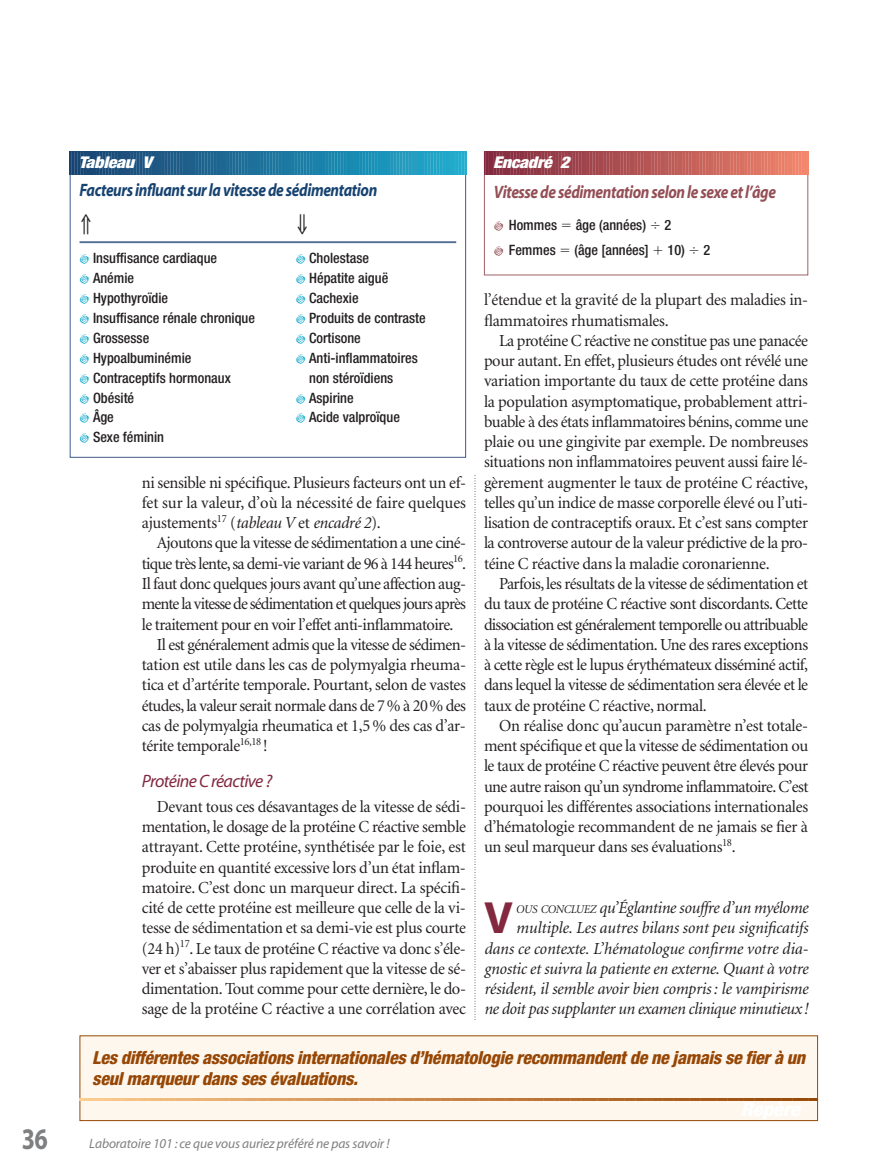
<style>
.page{position:relative;width:878px;height:1175px;background:#fff}
.page>*{position:absolute;margin:0;border:0;box-sizing:border-box;transform-origin:0 0}
.t1{font:700 45.3px "Myriad";color:#82293f}
.t2{font:700 30px "Myriad";color:#7d7f81;scale:.8 1}
.t3{font:italic 800 condensed 18px/21.8px "Helvetica Neue";letter-spacing:-.015em;color:#974705}
.t4{font:italic 700 18px "Myriad";letter-spacing:-.025em;color:#174371;scale:.85 1}
.t5{font:italic 700 18px "Myriad";letter-spacing:-.025em;color:#944f56;scale:.85 1}
.t6{font:italic 18px "Myriad";letter-spacing:-.035em;color:#82293f}
.t7{font:16.8px/20.2px "Minion";letter-spacing:-.025em;color:#231f20;text-align:justify}
.t8{font:italic 16.8px/20.2px "Minion";letter-spacing:-.01em;color:#231f20;text-align:right}
.t9{font:16.8px "Minion";letter-spacing:-.045em;color:#231f20}
.t10{font:16.8px "Minion";letter-spacing:-.05em;color:#231f20}
.t11{font:italic 900 condensed 16.2px "Helvetica Neue";color:#fff;scale:1.11 1}
.t12{font:500 condensed 14.25px "Helvetica Neue";color:#231f20}
.t13{font:italic 13.5px "Myriad";letter-spacing:-.01em;color:#7d7f81}
.s1{font-style:italic}
.s2{font-size:11.85px}
</style>
<div class="page">
<svg style="left:474px;top:478px;width:1px;height:540px"></svg>
<div style="left:484px;top:152px;width:324px;height:123px;border:1px solid #9e6064"></div>
<svg style="left:484px;top:152px;width:324px;height:22px;background:#b85b59"></svg>
<hr style="left:80px;top:241px;width:376px;height:2px;background:#526b94">
<svg style="left:70px;top:152px;width:396px;height:22px;background:#2278a0"></svg>
<div style="left:80px;top:1035px;width:737px;height:85px;background:#fef7ed"></div>
<svg style="left:80px;top:1098px;width:39px;height:22px"></svg>
<hr style="left:123px;top:1098px;width:2px;height:22px;background:#f6c486">
<svg style="left:129px;top:1098px;width:17px;height:3px"></svg>
<hr style="left:150px;top:1098px;width:2px;height:22px;background:#f2bd80">
<svg style="left:156px;top:1098px;width:82px;height:3px"></svg>
<hr style="left:242px;top:1098px;width:2px;height:22px;background:#e4aa6e">
<svg style="left:248px;top:1098px;width:17px;height:3px"></svg>
<hr style="left:269px;top:1098px;width:2px;height:22px;background:#e0a367">
<svg style="left:275px;top:1098px;width:109px;height:3px"></svg>
<hr style="left:388px;top:1098px;width:2px;height:22px;background:#cf8c50">
<svg style="left:394px;top:1098px;width:109px;height:3px"></svg>
<hr style="left:507px;top:1098px;width:2px;height:22px;background:#c0783a">
<svg style="left:513px;top:1098px;width:109px;height:3px"></svg>
<hr style="left:626px;top:1098px;width:2px;height:22px;background:#b06525">
<svg style="left:632px;top:1098px;width:109px;height:3px"></svg>
<hr style="left:745px;top:1098px;width:2px;height:22px;background:#a05211">
<svg style="left:751px;top:1098px;width:17px;height:3px"></svg>
<hr style="left:772px;top:1098px;width:2px;height:22px;background:#9c4d0c">
<svg style="left:778px;top:1098px;width:39px;height:3px"></svg>
<p class="t11" style="left:79px;top:157px;width:67px">Tableau V</p>
<p class="t4" style="left:80px;top:183px;width:352px">Facteurs influant sur la vitesse de sédimentation</p>
<p class="t12" style="left:93px;top:253px;width:126px">Insuffisance cardiaque</p>
<p class="t12" style="left:309px;top:253px;width:61px">Cholestase</p>
<p class="t12" style="left:93px;top:273px;width:43px">Anémie</p>
<p class="t12" style="left:309px;top:273px;width:81px">Hépatite aiguë</p>
<p class="t12" style="left:93px;top:293px;width:77px">Hypothyroïdie</p>
<p class="t12" style="left:309px;top:293px;width:51px">Cachexie</p>
<p class="t12" style="left:93px;top:313px;width:163px">Insuffisance rénale chronique</p>
<p class="t12" style="left:309px;top:313px;width:118px">Produits de contraste</p>
<p class="t12" style="left:93px;top:333px;width:58px">Grossesse</p>
<p class="t12" style="left:309px;top:333px;width:53px">Cortisone</p>
<p class="t12" style="left:93px;top:352px;width:100px">Hypoalbuminémie</p>
<p class="t12" style="left:309px;top:352px;width:110px">Anti-inflammatoires</p>
<p class="t12" style="left:93px;top:372px;width:139px">Contraceptifs hormonaux</p>
<p class="t12" style="left:309px;top:372px;width:86px">non stéroïdiens</p>
<p class="t12" style="left:93px;top:392px;width:43px">Obésité</p>
<p class="t12" style="left:309px;top:392px;width:46px">Aspirine</p>
<p class="t12" style="left:93px;top:412px;width:22px">Âge</p>
<p class="t12" style="left:309px;top:412px;width:92px">Acide valproïque</p>
<p class="t12" style="left:93px;top:432px;width:73px">Sexe féminin</p>
<p class="t7" style="left:142px;top:473px;width:326px">ni sensible ni spécifique. Plusieurs facteurs ont un ef&shy;fet sur la valeur, d’où la nécessité de faire quelques ajustements<sup>17</sup> (<span class="s1">tableau V</span> et <span class="s1">encadré 2</span>).</p>
<p class="t7" style="left:157px;top:534px;width:311px">Ajoutons que la vitesse de sédimentation a une ciné-</p>
<p class="t9" style="left:142px;top:557px;width:325px">tique très lente,sa demi-vie variant de 96 à 144 heures<sup>16</sup>.</p>
<p class="t7" style="left:142px;top:575px;width:325px">Il faut donc quelques jours avant qu’une affection aug-</p>
<p class="t10" style="left:142px;top:597px;width:326px">mente la vitesse de sédimentation et quelques jours après</p>
<p class="t7" style="left:142px;top:615px;width:313px">le traitement pour en voir l’effet anti-inflammatoire.</p>
<p class="t7" style="left:157px;top:635px;width:310px">Il est généralement admis que la vitesse de sédimen-</p>
<p class="t7" style="left:142px;top:656px;width:325px">tation est utile dans les cas de polymyalgia rheuma-</p>
<p class="t7" style="left:142px;top:676px;width:325px">tica et d’artérite temporale. Pourtant, selon de vastes</p>
<p class="t7" style="left:142px;top:696px;width:326px">études, la valeur serait normale dans de 7% à 20% des</p>
<p class="t7" style="left:142px;top:716px;width:325px">cas de polymyalgia rheumatica et 1,5 % des cas d’ar-</p>
<p class="t7" style="left:142px;top:737px;width:127px">térite temporale<sup>16,18</sup> !</p>
<p class="t6" style="left:142px;top:774px;width:132px">Protéine C réactive ?</p>
<p class="t7" style="left:142px;top:797px;width:326px;text-indent:15px">Devant tous ces désavantages de la vitesse de sédi&shy;mentation, le dosage de la protéine C réactive semble attrayant. Cette protéine, synthétisée par le foie, est produite en quantité excessive lors d’un état inflam&shy;matoire. C’est donc un marqueur direct. La spécifi&shy;cité de cette protéine est meilleure que celle de la vi&shy;tesse de sédimentation et sa demi-vie est plus courte (24 h)<sup>17</sup>. Le taux de protéine C réactive va donc s’éle&shy;ver et s’abaisser plus rapidement que la vitesse de sé&shy;dimentation. Tout comme pour cette dernière, le do&shy;sage de la protéine C réactive a une corrélation avec</p>
<p class="t11" style="left:493px;top:157px;width:74px">Encadré 2</p>
<p class="t5" style="left:494px;top:185px;width:333px">Vitesse de sédimentation selon le sexe et l’âge</p>
<p class="t12" style="left:508px;top:219px;width:50px">Hommes</p>
<p class="t12" style="left:575px;top:219px;width:72px">âge (années)</p>
<p class="t12" style="left:664px;top:219px;width:8px">2</p>
<p class="t12" style="left:508px;top:245px;width:48px">Femmes</p>
<p class="t12" style="left:574px;top:245px;width:76px">(âge [années]</p>
<p class="t12" style="left:667px;top:245px;width:19px">10)</p>
<p class="t12" style="left:703px;top:245px;width:8px">2</p>
<p class="t7" style="left:484px;top:291px;width:326px">l’étendue et la gravité de la plupart des maladies in&shy;flammatoires rhumatismales.</p>
<p class="t7" style="left:484px;top:332px;width:326px;text-indent:15px">La protéine C réactive ne constitue pas une panacée pour autant. En effet, plusieurs études ont révélé une variation importante du taux de cette protéine dans la population asymptomatique, probablement attri&shy;buable à des états inflammatoires bénins, comme une plaie ou une gingivite par exemple. De nombreuses situations non inflammatoires peuvent aussi faire lé&shy;gèrement augmenter le taux de protéine C réactive, telles qu’un indice de masse corporelle élevé ou l’uti&shy;lisation de contraceptifs oraux. Et c’est sans compter la controverse autour de la valeur prédictive de la pro&shy;téine C réactive dans la maladie coronarienne.</p>
<p class="t7" style="left:484px;top:575px;width:326px;text-indent:15px">Parfois, les résultats de la vitesse de sédimentation et du taux de protéine C réactive sont discordants. Cette dissociation est généralement temporelle ou attribuable à la vitesse de sédimentation. Une des rares exceptions à cette règle est le lupus érythémateux disséminé actif, dans lequel la vitesse de sédimentation sera élevée et le taux de protéine C réactive, normal.</p>
<p class="t7" style="left:484px;top:716px;width:326px;text-indent:15px">On réalise donc qu’aucun paramètre n’est totale&shy;ment spécifique et que la vitesse de sédimentation ou le taux de protéine C réactive peuvent être élevés pour une autre raison qu’un syndrome inflammatoire. C’est pourquoi les différentes associations internationales d’hématologie recommandent de ne jamais se fier à un seul marqueur dans ses évaluations<sup>18</sup>.</p>
<p class="t8" style="left:484px;top:899px;width:326px"><span class="s2">OUS CONCLUEZ</span> qu’Églantine souffre d’un myélome multiple. Les autres bilans sont peu significatifs dans ce contexte. L’hématologue confirme votre dia&shy;gnostic et suivra la patiente en externe. Quant à votre résident, il semble avoir bien compris : le vampirisme ne doit pas supplanter un examen clinique minutieux !</p>
<h1 class="t1" style="left:484px;top:901px;width:30px">V</h1>
<p class="t3" style="left:92px;top:1047px;width:717px">Les différentes associations internationales d’hématologie recommandentde ne jamais se fierà un seulmarqueurdans ses évaluations.</p>
<h2 class="t2" style="left:22px;top:1127px;width:34px">36</h2>
<p class="t13" style="left:89px;top:1138px;width:302px">Laboratoire 101 : ce que vous auriez préféré ne pas savoir !</p>
</div>
